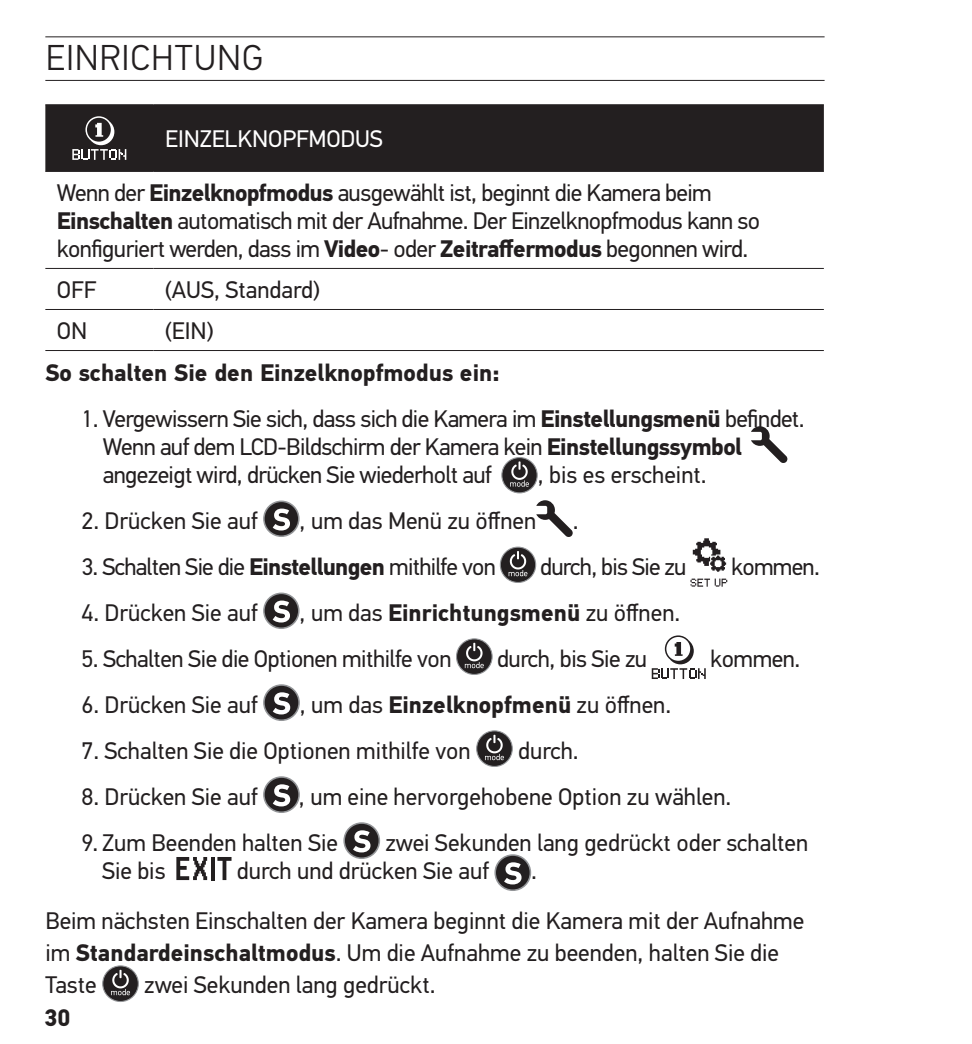
<style>
.page{position:relative;width:972px;height:1044px;background:#fff}
.page>*{position:absolute;margin:0;border:0;box-sizing:border-box;transform-origin:0 0}
.t1{font:300 36px "PF Din Text Pro";color:#231f20}
.t2{font:24px/50px "PF Din Text Pro";color:#231f20}
.t3{font:24px/28px "PF Din Text Pro";letter-spacing:-.025em;color:#231f20}
.t4{font:700 24px "PF Din Text Pro";color:#231f20}
.t5{font:24px "PF Din Text Pro";letter-spacing:-.03em;color:#231f20}
.t6{font:24px "PF Din Text Pro";letter-spacing:-.02em;color:#231f20}
.t7{font:24px "PF Din Text Pro";letter-spacing:-.005em;color:#fff}
.s1{font-weight:700}
.s2{font-weight:400}
</style>
<div class="page">
<hr style="left:45px;top:80px;width:780px;height:1px;background:#231f20">
<hr style="left:45px;top:36px;width:780px;height:2px;background:#231f20">
<div style="left:45px;top:105px;width:779px;height:66px;background:#231f20"></div>
<hr style="left:45px;top:104px;width:108px;height:1px;background:#231f20">
<hr style="left:45px;top:171px;width:108px;height:1px;background:#231f20">
<hr style="left:153px;top:171px;width:671px;height:1px;background:#231f20">
<hr style="left:153px;top:104px;width:671px;height:1px;background:#231f20">
<hr style="left:45px;top:268px;width:108px;height:1px;background:#231f20">
<hr style="left:153px;top:268px;width:671px;height:1px;background:#231f20">
<hr style="left:45px;top:309px;width:108px;height:1px;background:#231f20">
<hr style="left:153px;top:309px;width:671px;height:1px;background:#231f20">
<hr style="left:45px;top:350px;width:108px;height:1px;background:#231f20">
<hr style="left:153px;top:350px;width:671px;height:1px;background:#231f20">
<svg style="left:72px;top:116px;width:54px;height:44px"></svg>
<svg style="left:751px;top:426px;width:37px;height:37px"></svg>
<div style="left:502px;top:458px;width:35px;height:35px;background:#231f20;border-radius:50%"></div>
<div style="left:501px;top:457px;width:37px;height:36px;border:1px solid #939598;border-radius:50%"></div>
<svg style="left:510px;top:461px;width:19px;height:26px"></svg>
<div style="left:264px;top:501px;width:35px;height:35px;background:#231f20;border-radius:50%"></div>
<div style="left:263px;top:501px;width:37px;height:36px;border:2px solid #939598;border-radius:50%"></div>
<svg style="left:273px;top:509px;width:17px;height:22px"></svg>
<svg style="left:536px;top:500px;width:37px;height:37px"></svg>
<svg style="left:500px;top:547px;width:36px;height:35px"></svg>
<div style="left:500px;top:547px;width:36px;height:36px;border:1px solid #939598;border-radius:50%"></div>
<svg style="left:509px;top:551px;width:18px;height:25px"></svg>
<svg style="left:693px;top:538px;width:33px;height:34px"></svg>
<svg style="left:690px;top:579px;width:37px;height:8px"></svg>
<div style="left:264px;top:593px;width:35px;height:35px;background:#231f20;border-radius:50%"></div>
<div style="left:263px;top:593px;width:37px;height:36px;border:2px solid #939598;border-radius:50%"></div>
<svg style="left:273px;top:601px;width:17px;height:22px"></svg>
<div style="left:457px;top:639px;width:35px;height:35px;background:#231f20;border-radius:50%"></div>
<div style="left:456px;top:638px;width:37px;height:37px;border:1px solid #939598;border-radius:50%"></div>
<svg style="left:465px;top:643px;width:19px;height:25px"></svg>
<svg style="left:652px;top:635px;width:54px;height:44px"></svg>
<div style="left:264px;top:685px;width:35px;height:35px;background:#231f20;border-radius:50%"></div>
<div style="left:263px;top:684px;width:37px;height:37px;border:2px solid #939598;border-radius:50%"></div>
<svg style="left:273px;top:692px;width:17px;height:22px"></svg>
<div style="left:477px;top:731px;width:35px;height:35px;background:#231f20;border-radius:50%"></div>
<div style="left:476px;top:730px;width:37px;height:37px;border:1px solid #939598;border-radius:50%"></div>
<svg style="left:485px;top:735px;width:19px;height:25px"></svg>
<div style="left:264px;top:777px;width:35px;height:35px;background:#231f20;border-radius:50%"></div>
<div style="left:263px;top:776px;width:37px;height:37px;border:2px solid #939598;border-radius:50%"></div>
<svg style="left:273px;top:784px;width:17px;height:22px"></svg>
<div style="left:344px;top:823px;width:35px;height:35px;background:#231f20;border-radius:50%"></div>
<div style="left:343px;top:822px;width:37px;height:37px;border:2px solid #939598;border-radius:50%"></div>
<svg style="left:353px;top:830px;width:17px;height:22px"></svg>
<hr style="left:211px;top:857px;width:4px;height:23px;background:#231f20">
<svg style="left:217px;top:857px;width:15px;height:23px"></svg>
<svg style="left:176px;top:857px;width:31px;height:23px"></svg>
<div style="left:495px;top:855px;width:35px;height:35px;background:#231f20;border-radius:50%"></div>
<div style="left:494px;top:854px;width:37px;height:37px;border:2px solid #939598;border-radius:50%"></div>
<svg style="left:504px;top:862px;width:18px;height:22px"></svg>
<div style="left:103px;top:966px;width:35px;height:36px;background:#231f20;border-radius:50%"></div>
<div style="left:102px;top:965px;width:37px;height:37px;border:1px solid #939598;border-radius:50%"></div>
<svg style="left:111px;top:970px;width:19px;height:25px"></svg>
<h1 class="t1" style="left:46px;top:37px;width:108px">EINRICHTUNG</h1>
<p class="t7" style="left:165px;top:125px;width:219px">EINZELKNOPFMODUS</p>
<p class="t3" style="left:57px;top:179px;width:705px">Wenn der <span class="s1">Einzelknopfmodus</span> ausgewählt ist, beginnt die Kamera beim<br><span class="s1">Einschalten</span> automatisch mit der Aufnahme. Der Einzelknopfmodus kann so konfiguriert werden, dass im <span class="s1">Video</span>- oder <span class="s1">Zeitraffermodus</span> begonnen wird.</p>
<p class="t2" style="left:57px;top:265px;width:41px">OFF</p>
<p class="t2" style="left:165px;top:265px;width:157px">(AUS, Standard)</p>
<p class="t2" style="left:57px;top:306px;width:32px">ON</p>
<p class="t2" style="left:165px;top:306px;width:50px">(EIN)</p>
<p class="t4" style="left:45px;top:358px;width:456px">So schalten Sie den Einzelknopfmodus ein:</p>
<p class="t3" style="left:103px;top:405px;width:703px;text-indent:-21px">1. Vergewissern Sie sich, dass sich die Kamera im <span class="s1">Einstellungsmenü</span> befindet.<br>Wenn auf dem LCD-Bildschirm der Kamera kein <span class="s1">Einstellungssymbol </span>angezeigt wird, drücken Sie wiederholt auf</p>
<p class="t2" style="left:538px;top:450px;width:170px">, bis es erscheint.</p>
<p class="t2" style="left:81px;top:496px;width:178px">2. Drücken Sie auf</p>
<p class="t2" style="left:300px;top:496px;width:238px">, um das Menü zu öffnen</p>
<p class="t2" style="left:573px;top:496px;width:7px">.</p>
<p class="t5" style="left:81px;top:553px;width:416px">3. Schalten Sie die <span class="s1">Einstellungen</span> mithilfe von</p>
<p class="t5" style="left:540px;top:553px;width:148px">durch, bis Sie zu</p>
<p class="t2" style="left:731px;top:542px;width:90px">kommen.</p>
<p class="t2" style="left:81px;top:588px;width:178px">4. Drücken Sie auf</p>
<p class="t4" style="left:300px;top:598px;width:382px"><span class="s2">, um das</span> Einrichtungsmenü <span class="s2">zu öffnen.</span></p>
<p class="t6" style="left:81px;top:645px;width:372px">5. Schalten Sie die Optionen mithilfe von</p>
<p class="t6" style="left:497px;top:645px;width:152px">durch, bis Sie zu</p>
<p class="t2" style="left:710px;top:634px;width:92px">kommen.</p>
<p class="t2" style="left:81px;top:680px;width:178px">6. Drücken Sie auf</p>
<p class="t2" style="left:300px;top:680px;width:373px">, um das <span class="s1">Einzelknopfmenü</span> zu öffnen.</p>
<p class="t2" style="left:81px;top:726px;width:391px">7. Schalten Sie die Optionen mithilfe von</p>
<p class="t2" style="left:518px;top:726px;width:62px">durch.</p>
<p class="t2" style="left:81px;top:772px;width:178px">8. Drücken Sie auf</p>
<p class="t2" style="left:299px;top:772px;width:434px">, um eine hervorgehobene Option zu wählen.</p>
<p class="t2" style="left:81px;top:818px;width:258px">9. Zum Beenden halten Sie</p>
<p class="t2" style="left:386px;top:818px;width:424px">zwei Sekunden lang gedrückt oder schalten</p>
<p class="t2" style="left:102px;top:846px;width:65px">Sie bis</p>
<p class="t2" style="left:237px;top:846px;width:254px">durch und drücken Sie auf</p>
<p class="t2" style="left:45px;top:846px;width:760px;text-indent:486px">.<br>Beim nächsten Einschalten der Kamera beginnt die Kamera mit der Aufnahme</p>
<p class="t2" style="left:45px;top:937px;width:735px;line-height:32px">im <span class="s1">Standardeinschaltmodus</span>. Um die Aufnahme zu beenden, halten Sie die<br>Taste</p>
<p class="t2" style="left:144px;top:960px;width:293px">zwei Sekunden lang gedrückt.</p>
<p class="t4" style="left:44px;top:1003px;width:28px">30</p>
</div>
